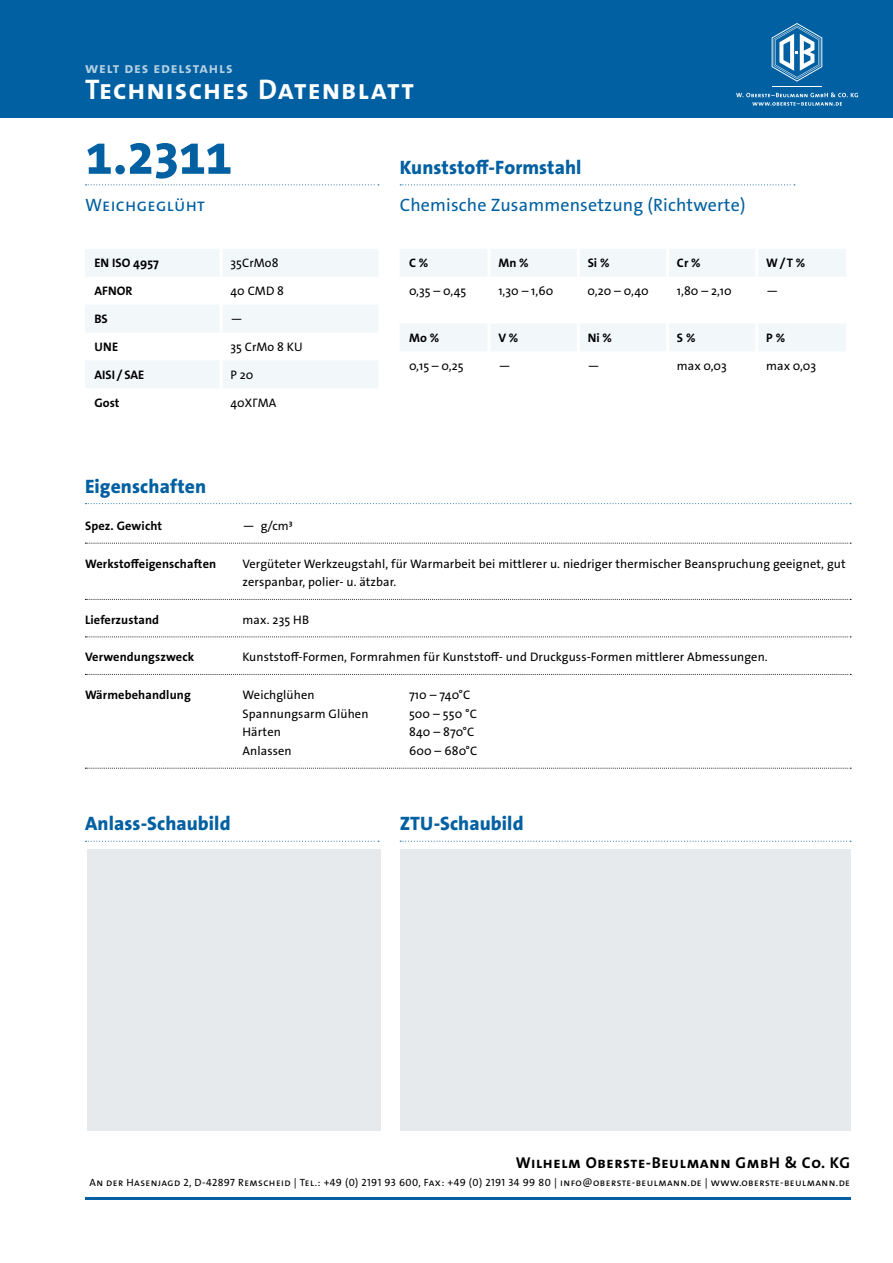
<style>
.page{position:relative;width:893px;height:1263px;background:#fff}
.page>*{position:absolute;margin:0;border:0;box-sizing:border-box;transform-origin:0 0}
.t1{font:50.25px "The Sans LP8 Ex Bld";color:#0060a1}
.t2{font:28.5px "The Sans LP7 Bld";letter-spacing:.035em;color:#fff}
.t3{font:19.5px "The Sans LP8 Ex Bld";letter-spacing:.005em;color:#0060a1}
.t4{font:18px "The Sans LP5 Plain";letter-spacing:.015em;color:#0060a1}
.t5{font:15.75px "The Sans LP7 Bld";letter-spacing:.04em;color:#000}
.t6{font:15px "The Sans LP7 Bld";letter-spacing:.055em;color:#b3cfe3}
.t7{font:12.3px/18.8px "The Sans LP5 Plain";letter-spacing:.005em;color:#000}
.t8{font:12.3px "The Sans LP7 Bld";letter-spacing:.005em;color:#000}
.t9{font:10.5px "The Sans LP5 Plain";letter-spacing:.04em;color:#000}
</style>
<div class="page">
<div style="left:0;top:0;width:893px;height:118px;background:#0060a1"></div>
<hr style="left:85px;top:1197px;width:765px;height:2px;background:#0060a1">
<svg style="left:736px;top:92px;width:122px;height:14px"></svg>
<hr style="left:773px;top:86px;width:49px;height:1px;background:#fff">
<svg style="left:772px;top:23px;width:50px;height:59px"></svg>
<svg style="left:85px;top:184px;width:294px;height:1px"></svg>
<svg style="left:400px;top:184px;width:395px;height:1px"></svg>
<svg style="left:85px;top:249px;width:293px;height:139px"></svg>
<hr style="left:220px;top:249px;width:3px;height:28px;background:#fff">
<hr style="left:220px;top:277px;width:3px;height:28px;background:#fff">
<hr style="left:220px;top:305px;width:3px;height:27px;background:#fff">
<hr style="left:220px;top:332px;width:3px;height:28px;background:#fff">
<hr style="left:220px;top:360px;width:3px;height:28px;background:#fff">
<div style="left:400px;top:249px;width:446px;height:27px;background:#f2f7fa"></div>
<hr style="left:487px;top:249px;width:3px;height:28px;background:#fff">
<hr style="left:577px;top:249px;width:3px;height:28px;background:#fff">
<hr style="left:666px;top:249px;width:3px;height:28px;background:#fff">
<hr style="left:755px;top:249px;width:3px;height:28px;background:#fff">
<div style="left:400px;top:324px;width:446px;height:27px;background:#f2f7fa"></div>
<hr style="left:487px;top:324px;width:3px;height:27px;background:#fff">
<hr style="left:577px;top:324px;width:3px;height:27px;background:#fff">
<hr style="left:666px;top:324px;width:3px;height:27px;background:#fff">
<hr style="left:755px;top:324px;width:3px;height:27px;background:#fff">
<svg style="left:85px;top:503px;width:766px;height:1px"></svg>
<svg style="left:85px;top:543px;width:766px;height:1px"></svg>
<svg style="left:85px;top:599px;width:766px;height:1px"></svg>
<svg style="left:85px;top:637px;width:766px;height:1px"></svg>
<svg style="left:85px;top:674px;width:766px;height:1px"></svg>
<svg style="left:85px;top:768px;width:766px;height:1px"></svg>
<svg style="left:400px;top:841px;width:451px;height:1px"></svg>
<div style="left:400px;top:849px;width:450px;height:281px;background:#e7eaec"></div>
<svg style="left:85px;top:841px;width:294px;height:1px"></svg>
<div style="left:87px;top:849px;width:294px;height:281px;background:#e7eaec"></div>
<p class="t6" style="left:85px;top:58px;width:149px">welt des edelstahls</p>
<h2 class="t2" style="left:85px;top:71px;width:331px">Technisches Datenblatt</h2>
<h1 class="t1" style="left:85px;top:125px;width:149px">1.2311</h1>
<h3 class="t4" style="left:85px;top:194px;width:122px">Weichgeglüht</h3>
<p class="t8" style="left:94px;top:255px;width:66px">EN ISO 4957</p>
<p class="t7" style="left:230px;top:254px;width:50px">35CrMo8</p>
<p class="t8" style="left:94px;top:283px;width:40px">AFNOR</p>
<p class="t7" style="left:230px;top:282px;width:55px">40 CMD 8</p>
<p class="t8" style="left:94px;top:311px;width:15px">BS</p>
<p class="t7" style="left:230px;top:310px;width:14px">—</p>
<p class="t8" style="left:94px;top:339px;width:25px">UNE</p>
<p class="t7" style="left:230px;top:338px;width:74px">35 CrMo 8 KU</p>
<p class="t8" style="left:94px;top:367px;width:51px">AISI / SAE</p>
<p class="t7" style="left:230px;top:365px;width:24px">P 20</p>
<p class="t8" style="left:94px;top:395px;width:27px">Gost</p>
<p class="t7" style="left:230px;top:393px;width:47px">40XГMA</p>
<h3 class="t3" style="left:400px;top:155px;width:183px">Kunststoff-Formstahl</h3>
<h3 class="t4" style="left:400px;top:194px;width:347px">Chemische Zusammensetzung (Richtwerte)</h3>
<p class="t8" style="left:409px;top:255px;width:21px">C %</p>
<p class="t8" style="left:498px;top:255px;width:32px">Mn %</p>
<p class="t8" style="left:588px;top:255px;width:23px">Si %</p>
<p class="t8" style="left:677px;top:255px;width:25px">Cr %</p>
<p class="t8" style="left:766px;top:255px;width:41px">W/T %</p>
<p class="t7" style="left:409px;top:282px;width:59px">0,35 – 0,45</p>
<p class="t7" style="left:498px;top:282px;width:56px">1,30 – 1,60</p>
<p class="t7" style="left:588px;top:282px;width:63px">0,20 – 0,40</p>
<p class="t7" style="left:677px;top:282px;width:56px">1,80 – 2,10</p>
<p class="t7" style="left:766px;top:282px;width:14px">—</p>
<p class="t8" style="left:409px;top:330px;width:32px">Mo %</p>
<p class="t8" style="left:498px;top:330px;width:21px">V %</p>
<p class="t8" style="left:588px;top:330px;width:26px">Ni %</p>
<p class="t8" style="left:677px;top:330px;width:20px">S %</p>
<p class="t8" style="left:766px;top:330px;width:20px">P %</p>
<p class="t7" style="left:409px;top:357px;width:56px">0,15 – 0,25</p>
<p class="t7" style="left:498px;top:357px;width:14px">—</p>
<p class="t7" style="left:588px;top:357px;width:14px">—</p>
<p class="t7" style="left:677px;top:357px;width:51px">max 0,03</p>
<p class="t7" style="left:766px;top:357px;width:51px">max 0,03</p>
<h3 class="t3" style="left:85px;top:473px;width:123px">Eigenschaften</h3>
<p class="t8" style="left:85px;top:518px;width:79px">Spez. Gewicht</p>
<p class="t7" style="left:243px;top:517px;width:52px">— g/cm3</p>
<p class="t8" style="left:85px;top:555px;width:133px">Werkstoffeigenschaften</p>
<p class="t7" style="left:243px;top:554px;width:605px">Vergüteter Werkzeugstahl, für Warmarbeit bei mittlerer u. niedriger thermischer Beanspruchung geeignet, gut zerspanbar, polier- u. ätzbar.</p>
<p class="t8" style="left:85px;top:612px;width:76px">Lieferzustand</p>
<p class="t7" style="left:243px;top:610px;width:68px">max. 235 HB</p>
<p class="t8" style="left:85px;top:649px;width:111px">Verwendungszweck</p>
<p class="t7" style="left:243px;top:648px;width:526px">Kunststoff-Formen, Formrahmen für Kunststoff- und Druckguss-Formen mittlerer Abmessungen.</p>
<p class="t8" style="left:85px;top:687px;width:107px">Wärmebehandlung</p>
<p class="t7" style="left:243px;top:685px;width:74px">Weichglühen</p>
<p class="t7" style="left:409px;top:685px;width:63px">710 – 740°C</p>
<p class="t7" style="left:243px;top:704px;width:127px">Spannungsarm Glühen</p>
<p class="t7" style="left:409px;top:704px;width:70px">500 – 550 °C</p>
<p class="t7" style="left:243px;top:723px;width:40px">Härten</p>
<p class="t7" style="left:409px;top:723px;width:67px">840 – 870°C</p>
<p class="t7" style="left:243px;top:742px;width:51px">Anlassen</p>
<p class="t7" style="left:409px;top:742px;width:70px">600 – 680°C</p>
<h3 class="t3" style="left:85px;top:811px;width:147px">Anlass-Schaubild</h3>
<h3 class="t3" style="left:400px;top:811px;width:125px">ZTU-Schaubild</h3>
<p class="t5" style="left:516px;top:1152px;width:336px">Wilhelm Oberste-Beulmann GmbH &amp; Co. KG</p>
<p class="t9" style="left:90px;top:1176px;width:762px">An der Hasenjagd 2, D-42897 Remscheid | Tel.: +49 (0) 2191 93 600, Fax: +49 (0) 2191 34 99 80 | info@oberste-beulmann.de | www.oberste-beulmann.de</p>
</div>
